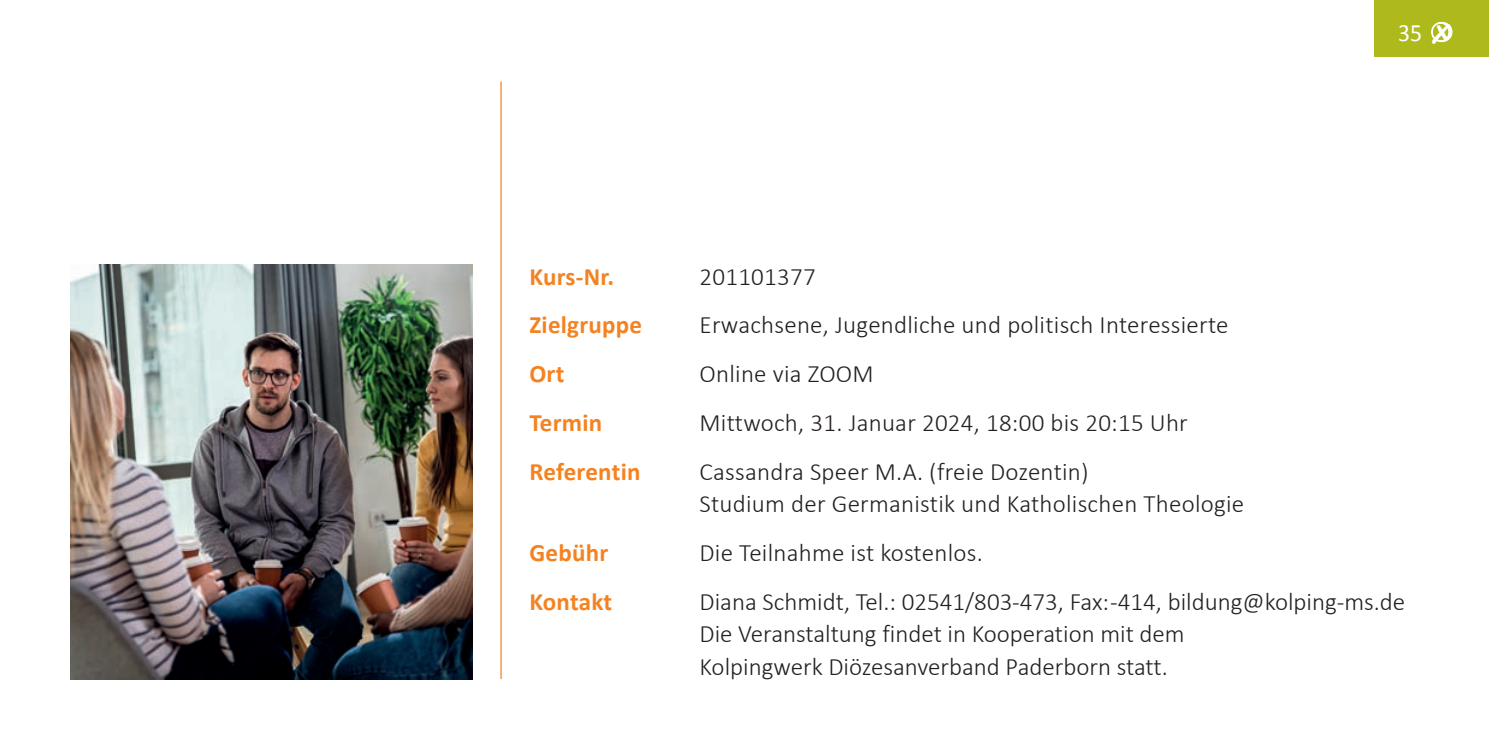
<style>
.page{position:relative;width:1489px;height:745px;background:#fff}
.page>*{position:absolute;margin:0;border:0;box-sizing:border-box;transform-origin:0 0}
.t1{font:300 25px/32.5px "Calibri";letter-spacing:.01em;color:#231f20}
.t2{font:700 25px "Calibri";letter-spacing:.01em;color:#f58220}
.t3{font:25px "Calibri";color:#fff;scale:.95 1}
</style>
<div class="page">
<hr style="left:500px;top:81px;width:1px;height:597px;background:#f58220">
<div style="left:1374px;top:0;width:114px;height:57px;background:#aeb91c"></div>
<img style="left:71px;top:264px;width:401px;height:414px">
<p class="t3" style="left:1397px;top:22px;width:27px">35</p>
<p class="t2" style="left:529px;top:265px;width:86px">Kurs‐Nr.</p>
<p class="t1" style="left:699px;top:262px;width:118px">201101377</p>
<p class="t2" style="left:529px;top:314px;width:114px">Zielgruppe</p>
<p class="t1" style="left:699px;top:310px;width:530px">Erwachsene, Jugendliche und politisch Interessierte</p>
<p class="t2" style="left:529px;top:363px;width:36px">Ort</p>
<p class="t1" style="left:699px;top:359px;width:176px">Online via ZOOM</p>
<p class="t2" style="left:529px;top:412px;width:74px">Termin</p>
<p class="t1" style="left:699px;top:408px;width:490px">Mittwoch, 31. Januar 2024, 18:00 bis 20:15 Uhr</p>
<p class="t2" style="left:529px;top:460px;width:113px">Referentin</p>
<p class="t1" style="left:699px;top:457px;width:546px">Cassandra Speer M.A. (freie Dozentin)<br>Studium der Germanistik und Katholischen Theologie</p>
<p class="t2" style="left:529px;top:542px;width:80px">Gebühr</p>
<p class="t1" style="left:699px;top:538px;width:285px">Die Teilnahme ist kostenlos.</p>
<p class="t2" style="left:529px;top:590px;width:84px">Kontakt</p>
<p class="t1" style="left:699px;top:587px;width:707px">Diana Schmidt, Tel.: 02541/803‐473, Fax: ‐414, bildung@kolping‐ms.de<br>Die Veranstaltung findet in Kooperation mit dem<br>Kolpingwerk Diözesanverband Paderborn statt.</p>
</div>
